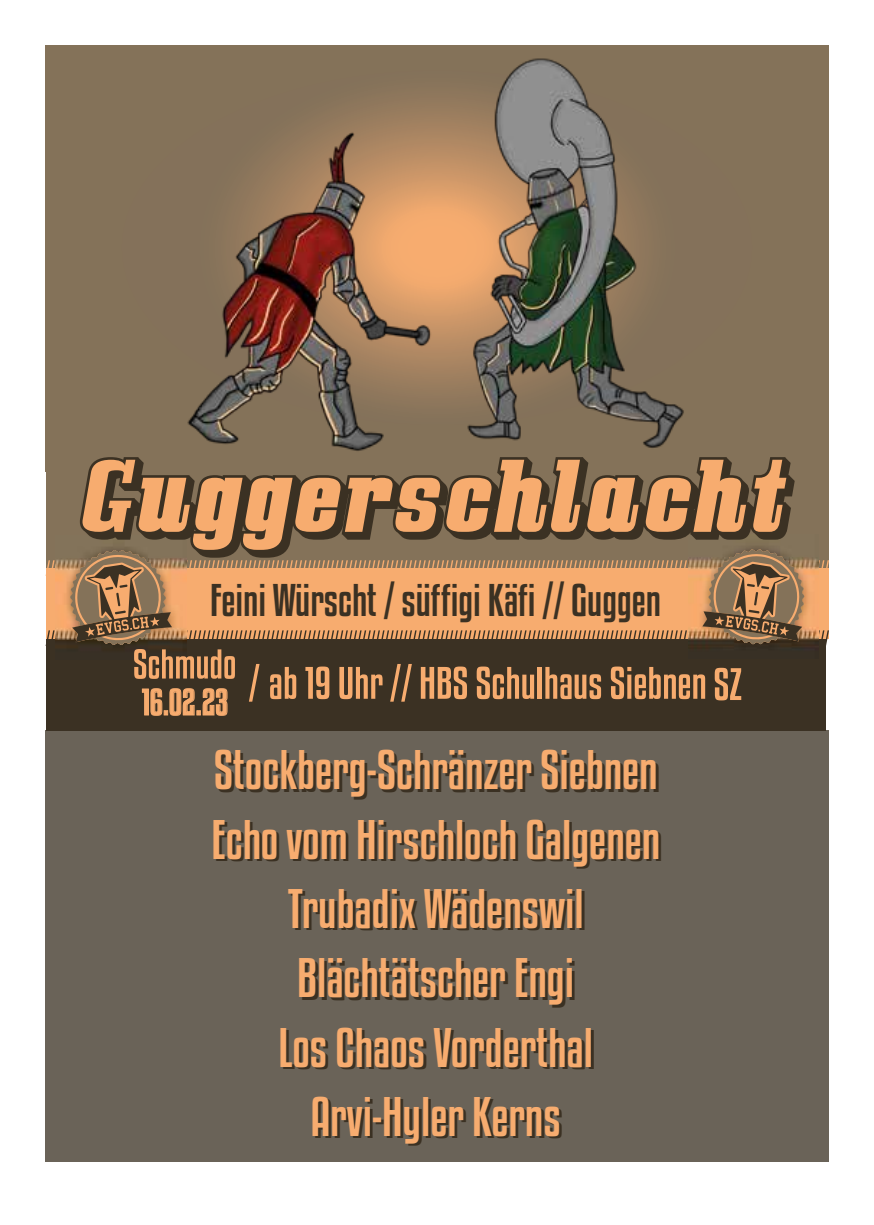
<style>
.page{position:relative;width:874px;height:1225px;background:#fff}
.page>*{position:absolute;margin:0;border:0;box-sizing:border-box;transform-origin:0 0}
.t1{font:49px/69.4px "Kenyan Coffee Rg";color:#f7ac6f;text-align:center}
.t2{font:40.2px "Kenyan Coffee Rg";color:#3b3123}
.t3{font:32.8px "Kenyan Coffee Rg";color:#f7ac6f}
</style>
<div class="page">
<div style="left:45px;top:730px;width:783px;height:431px;background:#6a6358"></div>
<div style="left:45px;top:45px;width:783px;height:427px;background:#847259"></div>
<div style="left:46px;top:638px;width:779px;height:92px;background:#3b3123"></div>
<div style="left:46px;top:428px;width:782px;height:140px;background:#847259"></div>
<svg style="left:82px;top:460px;width:704px;height:89px"></svg>
<svg style="left:46px;top:549px;width:782px;height:167px"></svg>
<img style="left:111px;top:45px;width:718px;height:479px">
<p class="t2" style="left:210px;top:573px;width:452px">Feini Würscht / süffigi Käfi // Guggen</p>
<p class="t3" style="left:142px;top:680px;width:88px">16.02.23</p>
<p class="t1" style="left:211px;top:733px;width:450px">Stockberg-Schränzer Siebnen<br>Echo vom Hirschloch Galgenen<br>Trubadix Wädenswil<br>Blächtätscher Engi<br>Los Chaos Vorderthal<br>Arvi-Hyler Kerns</p>
</div>
